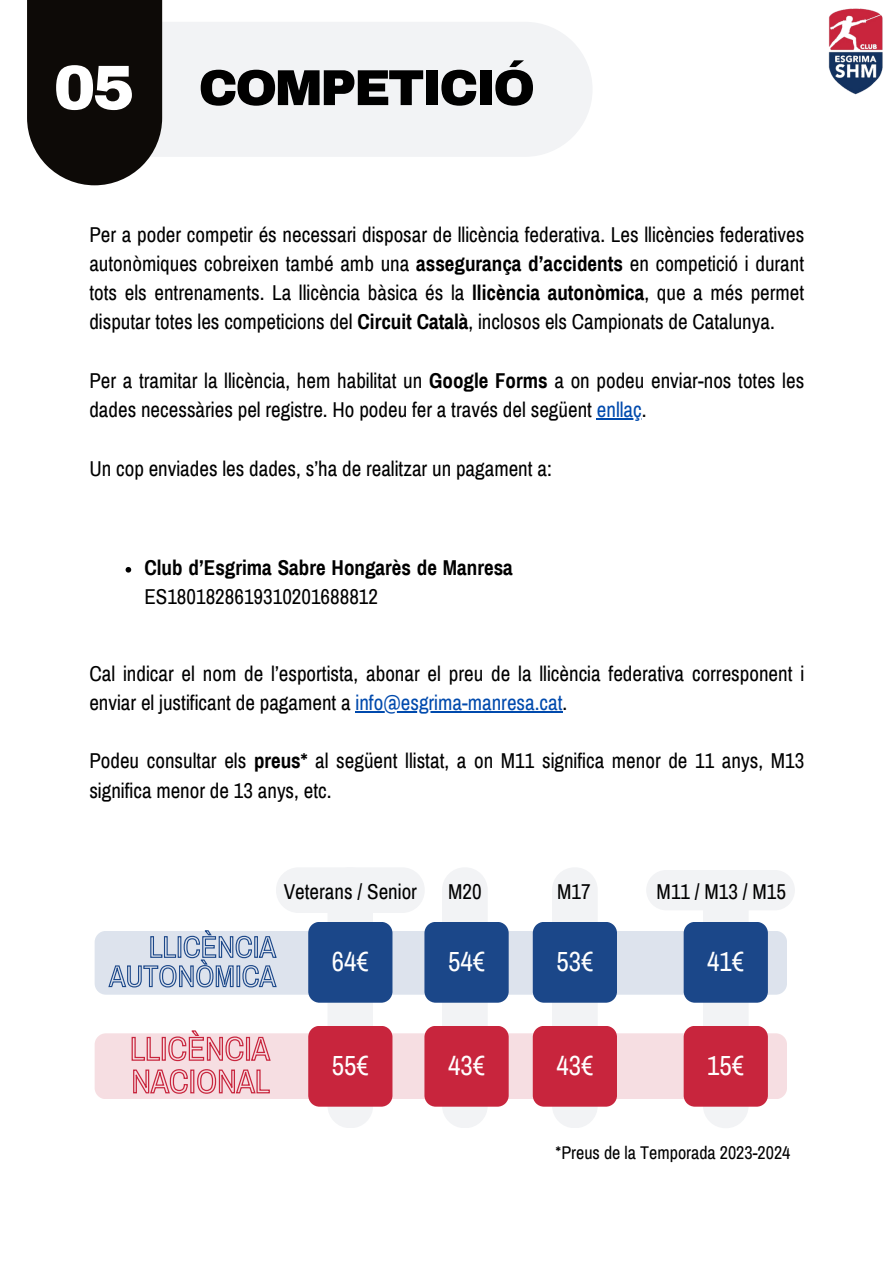
<style>
.page{position:relative;width:894px;height:1264px;background:#fff}
.page>*{position:absolute;margin:0;border:0;box-sizing:border-box;transform-origin:0 0}
.t1{font:900 63px "Archivo";color:#fff}
.t2{font:900 50.55px "Archivo";letter-spacing:-.05em;color:#000}
.t3{font:27px "Archivo Narrow";color:#fff}
.t4{font:21px/29.2px "Archivo Narrow";color:#000}
.t5{font:700 21px/29.2px "Archivo Narrow";color:#000}
.t6{font:18px "Archivo Narrow";color:#000}
.s1{font-weight:700}
.s2{color:#004aad}
.s3{font-weight:400}
</style>
<div class="page">
<div style="left:95px;top:930px;width:691px;height:64px;background:#dde3ed;border-radius:11px"></div>
<div style="left:95px;top:1033px;width:691px;height:66px;background:#f6dee2;border-radius:11px"></div>
<div style="left:327px;top:867px;width:46px;height:261px;background:#f2f3f5;border-radius:22px"></div>
<div style="left:308px;top:922px;width:84px;height:80px;background:#1b4789"></div>
<div style="left:442px;top:867px;width:45px;height:261px;background:#f2f3f5;border-radius:22px"></div>
<div style="left:424px;top:922px;width:84px;height:80px;background:#1b4789"></div>
<div style="left:552px;top:867px;width:45px;height:261px;background:#f2f3f5;border-radius:22px"></div>
<div style="left:532px;top:922px;width:85px;height:80px;background:#1b4789"></div>
<div style="left:702px;top:871px;width:46px;height:257px;background:#f2f3f5;border-radius:22px"></div>
<div style="left:683px;top:921px;width:84px;height:81px;background:#1b4789"></div>
<div style="left:308px;top:1026px;width:84px;height:80px;background:#c8253d"></div>
<div style="left:424px;top:1026px;width:84px;height:80px;background:#c8253d"></div>
<div style="left:532px;top:1026px;width:85px;height:80px;background:#c8253d"></div>
<div style="left:683px;top:1025px;width:84px;height:81px;background:#c8253d"></div>
<div style="left:162px;top:22px;width:430px;height:135px;background:#f2f3f5"></div>
<svg style="left:27px;top:0;width:135px;height:185px;background:#1f1c1a"></svg>
<div style="left:646px;top:870px;width:148px;height:40px;background:#f2f3f5"></div>
<div style="left:276px;top:867px;width:148px;height:46px;background:#f2f3f5;border-radius:22px"></div>
<img style="left:828px;top:8px;width:55px;height:87px">
<hr style="left:596px;top:418px;width:45px;height:1px;background:#004aad">
<hr style="left:355px;top:711px;width:207px;height:1px;background:#004aad">
<svg style="left:107px;top:930px;width:170px;height:58px"></svg>
<svg style="left:131px;top:1030px;width:140px;height:31px"></svg>
<svg style="left:133px;top:1069px;width:137px;height:25px"></svg>
<svg style="left:125px;top:567px;width:6px;height:5px"></svg>
<h3 class="t1" style="left:54px;top:54px;width:82px">05</h3>
<h5 class="t2" style="left:198px;top:61px;width:338px">COMPETICIÓ</h5>
<h1 class="t4" style="left:89px;top:220px;width:716px;text-align:justify">Per a poder competir és necessari disposar de llicència federativa. Les llicències federatives autonòmiques cobreixen també amb una <span class="s1">assegurança d’accidents</span> en competició i durant tots els entrenaments. La llicència bàsica és la <span class="s1">llicència autonòmica</span>, que a més permet disputar totes les competicions del <span class="s1">Circuit Català</span>, inclosos els Campionats de Catalunya.</h1>
<p class="t4" style="left:89px;top:366px;width:716px">Per a tramitar la llicència, hem habilitat un <span class="s1">Google Forms</span> a on podeu enviar-nos totes les dades necessàries pel registre. Ho podeu fer a través del següent <span class="s2">enllaç</span>.</p>
<h5 class="t4" style="left:89px;top:454px;width:464px">Un cop enviades les dades, s’ha de realitzar un pagament a:</h5>
<h3 class="t5" style="left:144px;top:553px;width:370px">Club d’Esgrima Sabre Hongarès de Manresa<br><span class="s3">ES1801828619310201688812</span></h3>
<h5 class="t4" style="left:89px;top:659px;width:716px">Cal indicar el nom de l’esportista, abonar el preu de la llicència federativa corresponent i enviar el justificant de pagament a <span class="s2">info@esgrima-manresa.cat</span>.</h5>
<h5 class="t4" style="left:89px;top:746px;width:716px">Podeu consultar els <span class="s1">preus*</span> al següent llistat, a on M11 significa menor de 11 anys, M13</h5>
<h5 class="t4" style="left:89px;top:776px;width:244px">significa menor de 13 anys, etc.</h5>
<h5 class="t4" style="left:283px;top:877px;width:135px">Veterans / Senior</h5>
<h4 class="t4" style="left:448px;top:877px;width:35px">M20</h4>
<h4 class="t4" style="left:557px;top:877px;width:35px">M17</h4>
<h4 class="t4" style="left:656px;top:877px;width:131px">M11 / M13 / M15</h4>
<h2 class="t3" style="left:332px;top:947px;width:38px">64€</h2>
<h3 class="t3" style="left:448px;top:947px;width:38px">54€</h3>
<h3 class="t3" style="left:556px;top:947px;width:38px">53€</h3>
<h3 class="t3" style="left:707px;top:947px;width:38px">41€</h3>
<h3 class="t3" style="left:332px;top:1051px;width:38px">55€</h3>
<h2 class="t3" style="left:448px;top:1051px;width:38px">43€</h2>
<h3 class="t3" style="left:556px;top:1051px;width:38px">43€</h3>
<h3 class="t3" style="left:707px;top:1051px;width:38px">15€</h3>
<p class="t6" style="left:555px;top:1142px;width:236px">*Preus de la Temporada 2023-2024</p>
</div>
